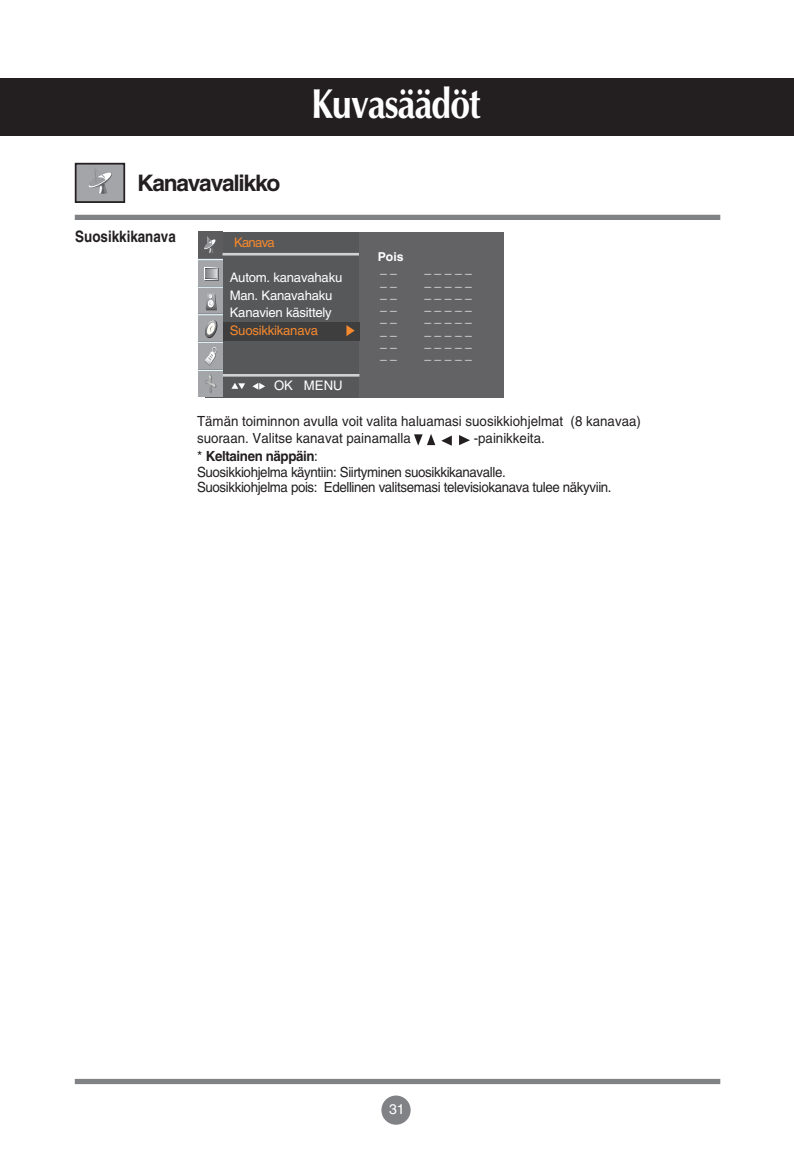
<style>
.page{position:relative;width:794px;height:1176px;background:#fff}
.page>*{position:absolute;margin:0;border:0;box-sizing:border-box;transform-origin:0 0}
.t1{font:700 42px "Optima";letter-spacing:-.03em;color:#fff;scale:.85 1}
.t2{font:700 22.75px "Helvetica";letter-spacing:-.055em;color:#231f20}
.t3{font:700 15.75px "Helvetica";color:#231f20;scale:.85 1}
.t4{font:14px/15.4px "Helvetica";letter-spacing:-.03em;color:#231f20;scale:.95 1}
.t5{font:14px/17.5px "Helvetica";color:#231f20;scale:.95 1}
.t6{font:14px "Helvetica";color:#fff}
.t7{font:13.12px/17.5px "Helvetica";letter-spacing:-.015em;color:#fff}
.t8{font:13.12px "Helvetica";letter-spacing:-.015em;color:#f5892e}
.t9{font:700 12.25px/12.2px "Helvetica";color:#fff}
.s1{font-weight:700}
</style>
<div class="page">
<div style="left:381px;top:1095px;width:29px;height:30px;background:#808285;border-radius:50%"></div>
<div style="left:0;top:78px;width:793px;height:58px;background:#231f20"></div>
<div style="left:75px;top:215px;width:645px;height:5px;background:#808285"></div>
<div style="left:75px;top:1079px;width:645px;height:5px;background:#808285"></div>
<div style="left:76px;top:164px;width:48px;height:38px;background:#a4a5a9"></div>
<svg style="left:88px;top:169px;width:24px;height:25px"></svg>
<div style="left:75px;top:163px;width:50px;height:40px;border:2px solid #231f20"></div>
<div style="left:205px;top:232px;width:293px;height:165px;background:#57585a"></div>
<svg style="left:231px;top:383px;width:14px;height:6px"></svg>
<svg style="left:252px;top:383px;width:13px;height:7px"></svg>
<div style="left:359px;top:232px;width:145px;height:165px;background:#636366"></div>
<div style="left:222px;top:322px;width:137px;height:18px;background:#3e3e3f"></div>
<div style="left:198px;top:232px;width:24px;height:165px;background:#a4a5a9"></div>
<div style="left:198px;top:232px;width:24px;height:27px;background:#5c5c5f"></div>
<svg style="left:198px;top:259px;width:24px;height:1px"></svg>
<svg style="left:198px;top:287px;width:24px;height:1px"></svg>
<svg style="left:205px;top:268px;width:13px;height:12px"></svg>
<svg style="left:204px;top:267px;width:13px;height:12px"></svg>
<svg style="left:198px;top:294px;width:24px;height:99px"></svg>
<svg style="left:204px;top:236px;width:12px;height:17px"></svg>
<hr style="left:222px;top:253px;width:137px;height:3px;background:#d1d2d4">
<hr style="left:223px;top:374px;width:136px;height:3px;background:#d1d2d4">
<svg style="left:346px;top:325px;width:8px;height:11px"></svg>
<svg style="left:441px;top:436px;width:10px;height:10px"></svg>
<svg style="left:459px;top:435px;width:11px;height:10px"></svg>
<svg style="left:414px;top:434px;width:21px;height:12px"></svg>
<h2 class="t2" style="left:137px;top:175px;width:144px">Kanavavalikko</h2>
<p class="t3" style="left:75px;top:230px;width:120px">Suosikkikanava</p>
<p class="t8" style="left:234px;top:238px;width:42px">Kanava</p>
<h1 class="t1" style="left:311px;top:86px;width:201px">Kuvasäädöt</h1>
<p class="t7" style="left:230px;top:270px;width:114px">Autom. kanavahaku<br>Man. Kanavahaku<br>Kanavien käsittely</p>
<p class="t8" style="left:230px;top:325px;width:90px">Suosikkikanava</p>
<p class="t7" style="left:274px;top:378px;width:70px">OK MENU</p>
<p class="t9" style="left:377px;top:252px;width:27px">Pois _ _</p>
<p class="t9" style="left:424px;top:264px;width:49px">_ _ _ _ _</p>
<p class="t9" style="left:380px;top:276px;width:19px">_ _</p>
<p class="t9" style="left:424px;top:276px;width:49px">_ _ _ _ _</p>
<p class="t9" style="left:380px;top:288px;width:19px">_ _</p>
<p class="t9" style="left:424px;top:288px;width:49px">_ _ _ _ _</p>
<p class="t9" style="left:380px;top:301px;width:19px">_ _</p>
<p class="t9" style="left:424px;top:301px;width:49px">_ _ _ _ _</p>
<p class="t9" style="left:380px;top:313px;width:19px">_ _</p>
<p class="t9" style="left:424px;top:313px;width:49px">_ _ _ _ _</p>
<p class="t9" style="left:380px;top:325px;width:19px">_ _</p>
<p class="t9" style="left:424px;top:325px;width:49px">_ _ _ _ _</p>
<p class="t9" style="left:380px;top:337px;width:19px">_ _</p>
<p class="t9" style="left:424px;top:337px;width:49px">_ _ _ _ _</p>
<p class="t9" style="left:380px;top:350px;width:19px">_ _</p>
<p class="t9" style="left:424px;top:350px;width:49px">_ _ _ _ _</p>
<p class="t5" style="left:197px;top:413px;width:468px">Tämän toiminnon avulla voit valita haluamasi suosikkiohjelmat (8 kanavaa) suoraan. Valitse kanavat painamalla</p>
<p class="t5" style="left:473px;top:431px;width:76px">-painikkeita.</p>
<p class="t4" style="left:197px;top:450px;width:438px">* <span class="s1">Keltainen näppäin</span>:<br>Suosikkiohjelma käyntiin: Siirtyminen suosikkikanavalle.<br>Suosikkiohjelma pois: Edellinen valitsemasi televisiokanava tulee näkyviin.</p>
<p class="t6" style="left:389px;top:1104px;width:17px">31</p>
</div>
